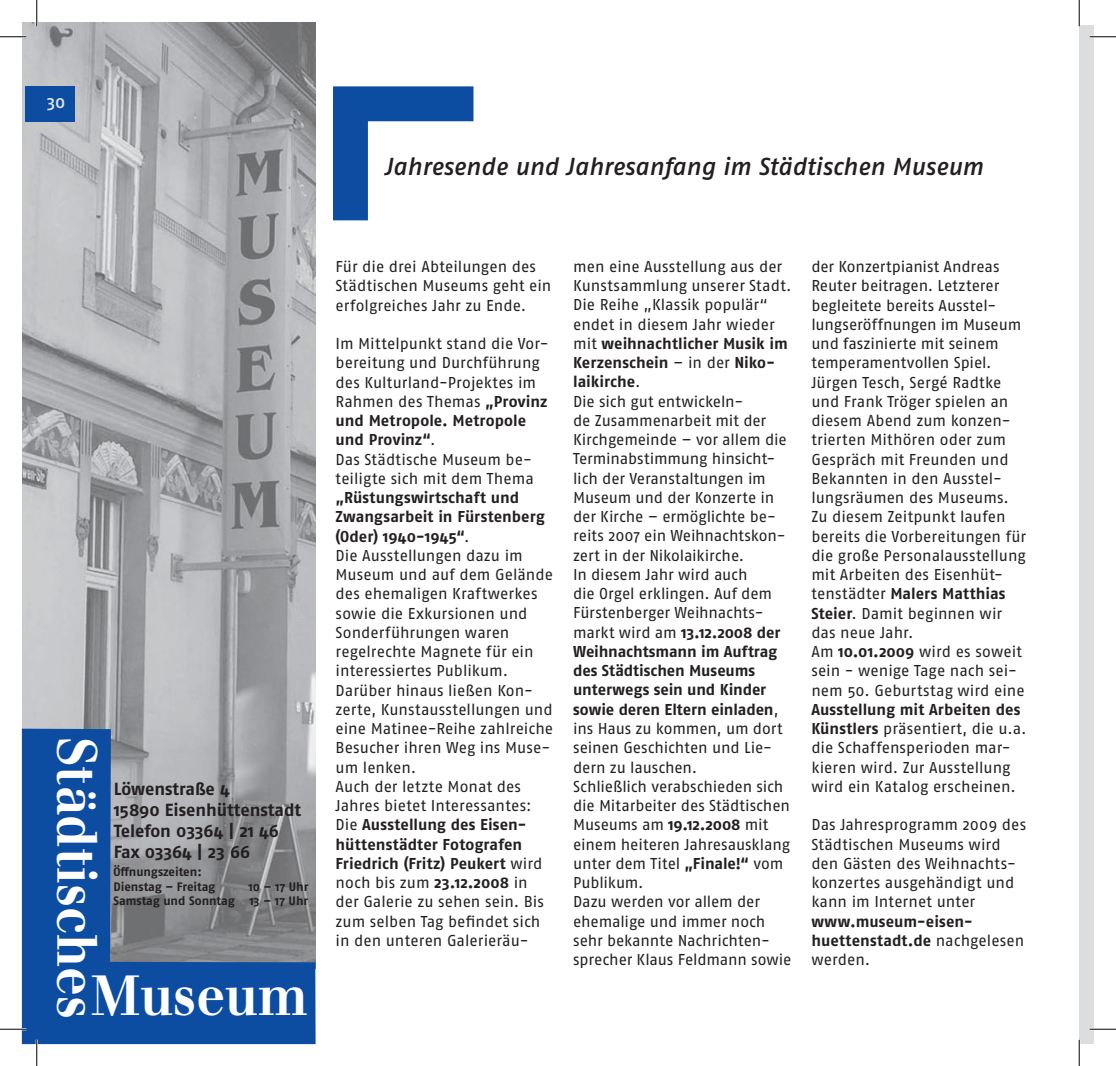
<style>
.page{position:relative;width:1116px;height:1066px;background:#fff}
.page>*{position:absolute;margin:0;border:0;box-sizing:border-box;transform-origin:0 0}
.t1{font:55.3px "Walbaum Bold Os F";color:#fff;scale:.9 1}
.t2{font:italic 24.5px "Fago No Med";letter-spacing:-.005em;color:#231f20}
.t3{font:700 17.5px/21px "Fago No";letter-spacing:-.005em;color:#231f20}
.t4{font:17.5px "Fago No Med";color:#e6e7e9}
.t5{font:15.75px/19.2px "Fago No";color:#231f20}
.t6{font:700 15.75px/19.2px "Fago No";letter-spacing:.01em;color:#231f20}
.t7{font:700 12.25px/14.7px "Fago No";color:#231f20}
.s1{font-weight:700}
.s2{font-weight:400}
</style>
<div class="page">
<img style="left:23px;top:22px;width:292px;height:706px">
<svg style="left:22px;top:728px;width:293px;height:316px;background:#53739d"></svg>
<svg style="left:333px;top:86px;width:140px;height:134px"></svg>
<div style="left:25px;top:86px;width:49px;height:36px;background:#0d4da1"></div>
<div style="left:1078px;top:26px;width:15px;height:1018px;background:#dcdddf"></div>
<hr style="left:0;top:36px;width:26px;height:2px;background:#fff">
<hr style="left:1089px;top:36px;width:26px;height:2px;background:#fff">
<hr style="left:0;top:1028px;width:26px;height:2px;background:#fff">
<hr style="left:1089px;top:1028px;width:26px;height:2px;background:#fff">
<hr style="left:36px;top:0;width:2px;height:26px;background:#fff">
<hr style="left:36px;top:1039px;width:2px;height:27px;background:#fff">
<hr style="left:1077px;top:1039px;width:3px;height:27px;background:#fff">
<svg style="left:0;top:36px;width:26px;height:1px"></svg>
<svg style="left:1089px;top:36px;width:26px;height:1px"></svg>
<svg style="left:0;top:1029px;width:26px;height:1px"></svg>
<svg style="left:1089px;top:1029px;width:26px;height:1px"></svg>
<svg style="left:36px;top:0;width:1px;height:26px"></svg>
<svg style="left:36px;top:1039px;width:1px;height:27px"></svg>
<svg style="left:1078px;top:0;width:1px;height:26px"></svg>
<svg style="left:1078px;top:1039px;width:1px;height:27px"></svg>
<p class="t4" style="left:47px;top:92px;width:20px">30</p>
<h2 class="t2" style="left:384px;top:153px;width:600px">Jahresende und Jahresanfang im Städtischen Museum</h2>
<h1 class="t1" style="left:111px;top:737px;width:315px;rotate:90deg">Städtisches</h1>
<p class="t3" style="left:114px;top:778px;width:189px">Löwenstraße 4<br>15890 Eisenhüttenstadt<br>Telefon 03364 | 21 46<br>Fax 03364 | 23 66</p>
<p class="t7" style="left:113px;top:864px;width:103px">Öffnungszeiten:<br>Dienstag – Freitag</p>
<p class="t7" style="left:113px;top:878px;width:196px;text-align:right">10 – 17 Uhr<br>Samstag und Sonntag 13 – 17 Uhr</p>
<h1 class="t1" style="left:91px;top:961px;width:242px">Museum</h1>
<p class="t5" style="left:335px;top:257px;width:217px">Für die drei Abteilungen des<br>Städtischen Museums geht ein erfolgreiches Jahr zu Ende.</p>
<p class="t5" style="left:335px;top:334px;width:214px">Im Mittelpunkt stand die Vor&shy;bereitung und Durchführung des Kulturland-Projektes im<br>Rahmen des Themas <span class="s1">„Provinz und Metropole. Metropole und Provinz“</span>.<br>Das Städtische Museum be&shy;teiligte sich mit dem Thema</p>
<p class="t5" style="left:335px;top:488px;width:219px"><span class="s1">„Rüstungswirtschaft und<br>Zwangsarbeit in Fürstenberg (Oder) 1940-1945“</span>.<br>Die Ausstellungen dazu im<br>Museum und auf dem Gelände des ehemaligen Kraftwerkes sowie die Exkursionen und<br>Sonderführungen waren regelrechte Magnete für ein interessiertes Publikum.<br>Darüber hinaus ließen Kon&shy;zerte, Kunstausstellungen und eine Matinee-Reihe zahlreiche<br>Besucher ihren Weg ins Muse&shy;um lenken.<br>Auch der letzte Monat des<br>Jahres bietet Interessantes:<br>Die <span class="s1">Ausstellung des Eisen&shy;hüttenstädter Fotografen<br>Friedrich (Fritz) Peukert</span> wird noch bis zum <span class="s1">23.12.2008</span> in der Galerie zu sehen sein. Bis zum selben Tag befindet sich in den unteren Galerieräu-</p>
<p class="t5" style="left:573px;top:257px;width:220px">men eine Ausstellung aus der<br>Kunstsammlung unserer Stadt.<br>Die Reihe „Klassik populär“ endet in diesem Jahr wieder mit <span class="s1">weihnachtlicher Musik im<br>Kerzenschein</span> – in der <span class="s1">Niko&shy;laikirche</span>.<br>Die sich gut entwickeln-<br>de Zusammenarbeit mit der<br>Kirchgemeinde – vor allem die<br>Terminabstimmung hinsicht&shy;lich der Veranstaltungen im<br>Museum und der Konzerte in der Kirche – ermöglichte be&shy;reits 2007 ein Weihnachtskon&shy;zert in der Nikolaikirche.<br>In diesem Jahr wird auch<br>die Orgel erklingen. Auf dem<br>Fürstenberger Weihnachts&shy;markt wird am <span class="s1">13.12.2008 der<br>Weihnachtsmann im Auftrag des Städtischen Museums unterwegs sein und Kinder sowie deren Eltern einladen</span>, ins Haus zu kommen, um dort seinen Geschichten und Lie&shy;dern zu lauschen.<br>Schließlich verabschieden sich die Mitarbeiter des Städtischen<br>Museums am <span class="s1">19.12.2008</span> mit einem heiteren Jahresausklang unter dem Titel <span class="s1">„Finale!“</span> vom<br>Publikum.<br>Dazu werden vor allem der ehemalige und immer noch sehr bekannte Nachrichten&shy;sprecher Klaus Feldmann sowie</p>
<p class="t5" style="left:811px;top:257px;width:216px">der Konzertpianist Andreas<br>Reuter beitragen. Letzterer begleitete bereits Ausstel&shy;lungseröffnungen im Museum und faszinierte mit seinem temperamentvollen Spiel.<br>Jürgen Tesch, Sergé Radtke und Frank Tröger spielen an diesem Abend zum konzen&shy;trierten Mithören oder zum<br>Gespräch mit Freunden und<br>Bekannten in den Ausstel&shy;lungsräumen des Museums.<br>Zu diesem Zeitpunkt laufen bereits die Vorbereitungen für die große Personalausstellung mit Arbeiten des Eisenhüt&shy;tenstädter <span class="s1">Malers Matthias<br>Steier</span>. Damit beginnen wir das neue Jahr.<br>Am <span class="s1">10.01.2009</span> wird es soweit sein - wenige Tage nach sei&shy;nem 50. Geburtstag wird eine</p>
<p class="t5" style="left:811px;top:699px;width:217px"><span class="s1">Ausstellung mit Arbeiten des<br>Künstlers</span> präsentiert, die u.a. die Schaffensperioden mar&shy;kieren wird. Zur Ausstellung wird ein Katalog erscheinen.</p>
<p class="t5" style="left:811px;top:815px;width:216px">Das Jahresprogramm 2009 des<br>Städtischen Museums wird den Gästen des Weihnachts&shy;konzertes ausgehändigt und kann im Internet unter</p>
<p class="t6" style="left:811px;top:911px;width:214px">www.museum-eisen&shy;huettenstadt.de <span class="s2">nachgelesen werden.</span></p>
</div>
